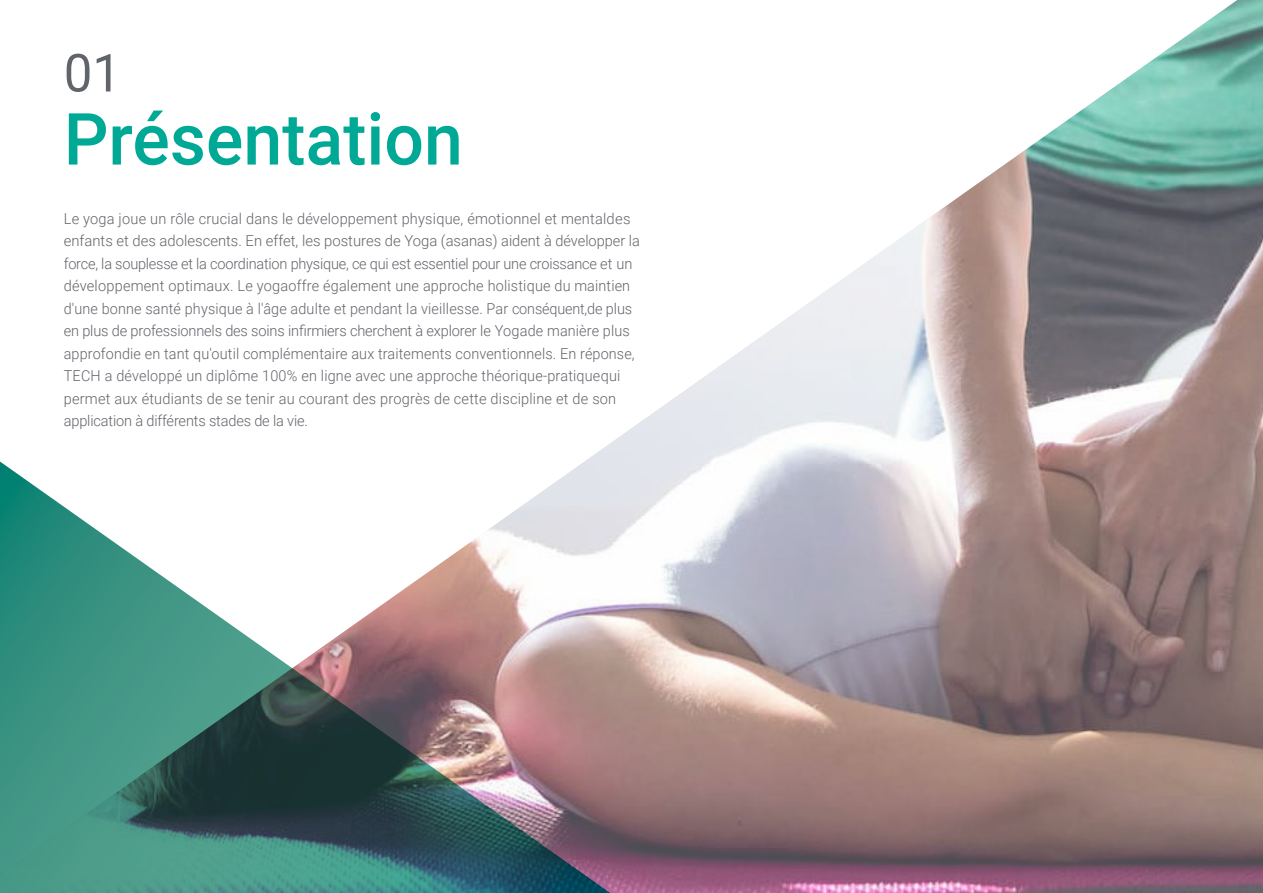
<style>
.page{position:relative;width:1263px;height:893px;background:#fff}
.page>*{position:absolute;margin:0;border:0;box-sizing:border-box;transform-origin:0 0}
.t1{font:500 72px "Roboto";color:#00a996}
.t2{font:52.5px "Roboto";color:#61646a}
.t3{font:300 15px/22.5px "Roboto";letter-spacing:.01em;color:#61646a}
</style>
<div class="page">
<img style="left:607px;top:0;width:656px;height:893px">
<svg style="left:0;top:446px;width:640px;height:447px"></svg>
<h2 class="t2" style="left:64px;top:36px;width:59px">01</h2>
<h1 class="t1" style="left:64px;top:89px;width:401px">Présentation</h1>
<p class="t3" style="left:64px;top:207px;width:578px">Le yoga joue un rôle crucial dans le développement physique, émotionnel et mentaldes enfants et des adolescents. En effet, les postures de Yoga (asanas) aident à développer la force, la souplesse et la coordination physique, ce qui est essentiel pour une croissance et un développement optimaux. Le yogaoffre également une approche holistique du maintien d'une bonne santé physique à l'âge adulte et pendant la vieillesse. Par conséquent,de plus en plus de professionnels des soins infirmiers cherchent à explorer le Yogade manière plus approfondie en tant qu'outil complémentaire aux traitements conventionnels. En réponse, TECH a développé un diplôme 100% en ligne avec une approche théorique-pratiquequi permet aux étudiants de se tenir au courant des progrès de cette discipline et de son application à différents stades de la vie.</p>
</div>
